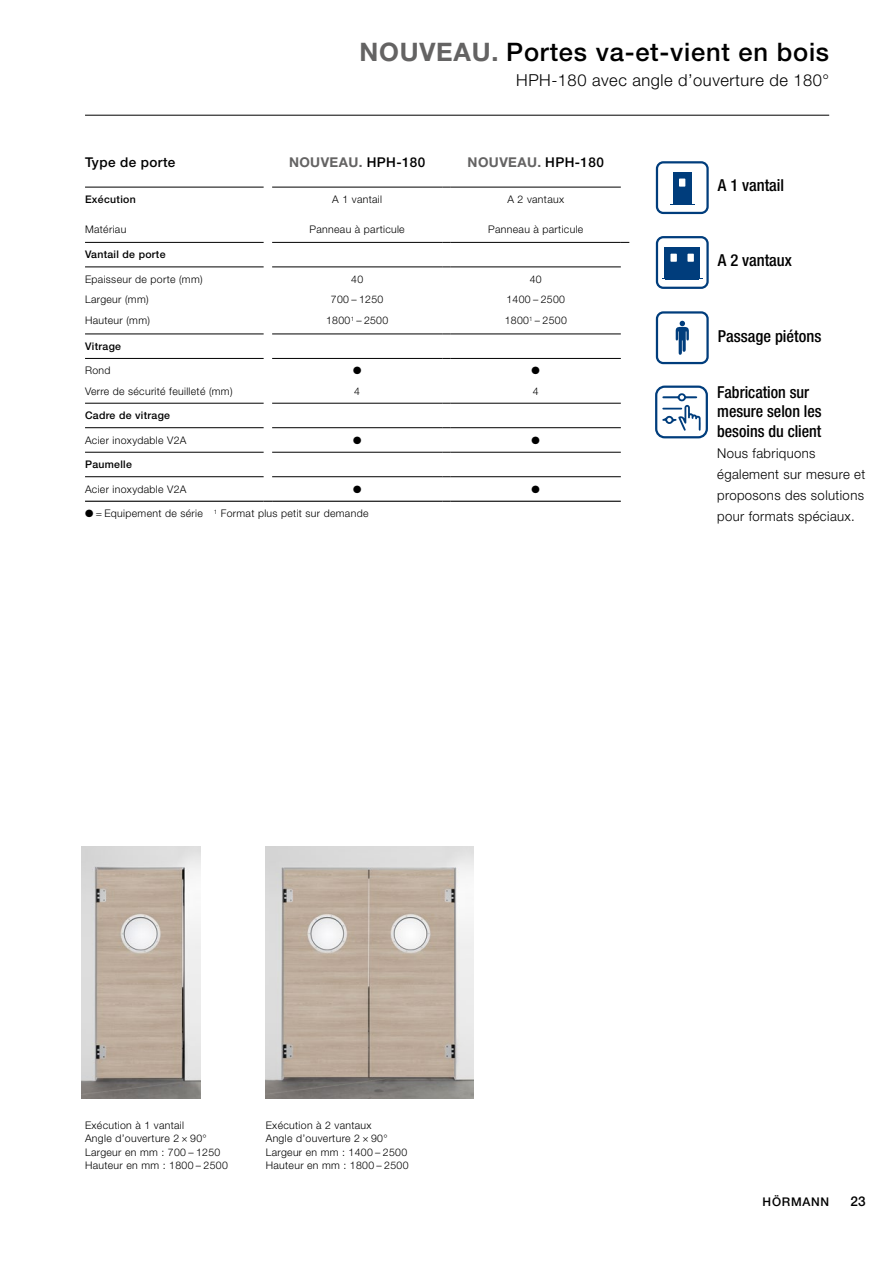
<style>
.page{position:relative;width:893px;height:1263px;background:#fff}
.page>*{position:absolute;margin:0;border:0;box-sizing:border-box;transform-origin:0 0}
.t1{font:500 25.5px "Hoermann Helvetica Neue";letter-spacing:.03em;color:#000}
.t2{font:500 condensed 16.5px/19.5px "Hoermann Helvetica Neue";color:#000}
.t3{font:300 16.5px "Hoermann Helvetica Neue";letter-spacing:.03em;color:#000}
.t4{font:300 13.5px/21px "Hoermann Helvetica Neue";letter-spacing:.03em;color:#000}
.t5{font:700 13.5px "Hoermann Helvetica Neue";letter-spacing:.03em;color:#646363}
.t6{font:500 13.5px "Hoermann Helvetica Neue";letter-spacing:.03em;color:#000}
.t7{font:500 12px "Hoermann Helvetica Neue";letter-spacing:.06em;color:#000}
.t8{font:300 10.5px/13.5px "Hoermann Helvetica Neue";letter-spacing:.03em;color:#000}
.t9{font:500 10.5px "Hoermann Helvetica Neue";letter-spacing:.03em;color:#000}
.s1{font-weight:700;color:#646363}
.s2{font-weight:500;color:#000}
</style>
<div class="page">
<div style="left:656px;top:161px;width:53px;height:53px;border:2px solid #003d7c;border-radius:6px"></div>
<div style="left:674px;top:173px;width:16px;height:31px;background:#003d7c"></div>
<hr style="left:673px;top:173px;width:1px;height:31px;background:#003d7c">
<svg style="left:673px;top:172px;width:19px;height:1px"></svg>
<hr style="left:691px;top:173px;width:1px;height:31px;background:#003d7c">
<div style="left:679px;top:179px;width:6px;height:8px;background:#fff"></div>
<div style="left:656px;top:236px;width:53px;height:53px;border:2px solid #003d7c;border-radius:6px"></div>
<div style="left:682px;top:248px;width:17px;height:31px;background:#003d7c"></div>
<div style="left:666px;top:248px;width:16px;height:31px;background:#003d7c"></div>
<hr style="left:664px;top:248px;width:1px;height:31px;background:#003d7c">
<hr style="left:664px;top:247px;width:36px;height:1px;background:#003d7c">
<hr style="left:699px;top:248px;width:1px;height:31px;background:#003d7c">
<div style="left:687px;top:254px;width:7px;height:8px;background:#fff"></div>
<div style="left:670px;top:254px;width:7px;height:8px;background:#fff"></div>
<div style="left:656px;top:311px;width:53px;height:53px;border:2px solid #003d7c;border-radius:6px"></div>
<svg style="left:676px;top:321px;width:13px;height:34px"></svg>
<hr style="left:85px;top:115px;width:744px;height:1px;background:#000">
<hr style="left:85px;top:187px;width:179px;height:1px;background:#000">
<hr style="left:272px;top:187px;width:170px;height:1px;background:#000">
<hr style="left:451px;top:187px;width:170px;height:1px;background:#000">
<hr style="left:85px;top:242px;width:179px;height:1px;background:#000">
<hr style="left:272px;top:242px;width:170px;height:1px;background:#000">
<hr style="left:451px;top:242px;width:170px;height:1px;background:#000">
<hr style="left:85px;top:267px;width:179px;height:1px;background:#000">
<hr style="left:272px;top:267px;width:170px;height:1px;background:#000">
<hr style="left:451px;top:267px;width:170px;height:1px;background:#000">
<hr style="left:85px;top:334px;width:179px;height:1px;background:#000">
<hr style="left:272px;top:334px;width:170px;height:1px;background:#000">
<hr style="left:451px;top:334px;width:170px;height:1px;background:#000">
<hr style="left:85px;top:403px;width:179px;height:1px;background:#000">
<hr style="left:272px;top:403px;width:170px;height:1px;background:#000">
<hr style="left:451px;top:403px;width:170px;height:1px;background:#000">
<hr style="left:85px;top:452px;width:179px;height:1px;background:#000">
<hr style="left:272px;top:452px;width:170px;height:1px;background:#000">
<hr style="left:451px;top:452px;width:170px;height:1px;background:#000">
<hr style="left:85px;top:501px;width:179px;height:1px;background:#000">
<hr style="left:272px;top:501px;width:170px;height:1px;background:#000">
<hr style="left:451px;top:501px;width:170px;height:1px;background:#000">
<hr style="left:85px;top:358px;width:179px;height:1px;background:#000">
<hr style="left:272px;top:358px;width:170px;height:1px;background:#000">
<hr style="left:451px;top:358px;width:170px;height:1px;background:#000">
<hr style="left:85px;top:427px;width:179px;height:1px;background:#000">
<hr style="left:272px;top:427px;width:170px;height:1px;background:#000">
<hr style="left:451px;top:427px;width:170px;height:1px;background:#000">
<hr style="left:85px;top:476px;width:179px;height:1px;background:#000">
<hr style="left:272px;top:476px;width:170px;height:1px;background:#000">
<hr style="left:451px;top:476px;width:170px;height:1px;background:#000">
<img style="left:266px;top:846px;width:207px;height:252px">
<img style="left:82px;top:846px;width:119px;height:252px">
<div style="left:655px;top:386px;width:53px;height:52px;border:2px solid #003d7c;border-radius:9px"></div>
<svg style="left:662px;top:393px;width:39px;height:38px"></svg>
<h1 class="t1" style="left:360px;top:34px;width:471px"><span class="s1">NOUVEAU.</span> Portes va-et-vient en bois</h1>
<h2 class="t3" style="left:516px;top:69px;width:314px">HPH-180 avec angle d’ouverture de 180°</h2>
<p class="t6" style="left:85px;top:153px;width:92px">Type de porte</p>
<p class="t5" style="left:289px;top:153px;width:138px">NOUVEAU. <span class="s2">HPH-180</span></p>
<p class="t5" style="left:468px;top:153px;width:138px">NOUVEAU. <span class="s2">HPH-180</span></p>
<p class="t9" style="left:85px;top:192px;width:52px">Exécution</p>
<p class="t8" style="left:332px;top:192px;width:51px">A 1 vantail</p>
<p class="t8" style="left:507px;top:192px;width:58px">A 2 vantaux</p>
<p class="t8" style="left:85px;top:222px;width:43px">Matériau</p>
<p class="t8" style="left:310px;top:222px;width:97px">Panneau à particule</p>
<p class="t8" style="left:488px;top:222px;width:97px">Panneau à particule</p>
<p class="t9" style="left:85px;top:247px;width:82px">Vantail de porte</p>
<p class="t8" style="left:85px;top:272px;width:119px">Epaisseur de porte (mm)</p>
<p class="t8" style="left:351px;top:272px;width:13px">40</p>
<p class="t8" style="left:530px;top:272px;width:13px">40</p>
<p class="t8" style="left:85px;top:292px;width:65px">Largeur (mm)</p>
<p class="t8" style="left:331px;top:292px;width:54px">700 – 1250</p>
<p class="t8" style="left:506px;top:292px;width:60px">1400 – 2500</p>
<p class="t8" style="left:85px;top:313px;width:66px">Hauteur (mm)</p>
<p class="t8" style="left:326px;top:313px;width:64px">1800<sup>1</sup> – 2500</p>
<p class="t8" style="left:505px;top:313px;width:64px">1800<sup>1</sup> – 2500</p>
<p class="t9" style="left:85px;top:339px;width:38px">Vitrage</p>
<p class="t8" style="left:85px;top:363px;width:27px">Rond</p>
<p class="t8" style="left:353px;top:363px;width:10px">●</p>
<p class="t8" style="left:532px;top:363px;width:10px">●</p>
<p class="t8" style="left:85px;top:383px;width:149px">Verre de sécurité feuilleté (mm)</p>
<p class="t8" style="left:354px;top:383px;width:7px">4</p>
<p class="t8" style="left:533px;top:383px;width:7px">4</p>
<p class="t9" style="left:85px;top:408px;width:87px">Cadre de vitrage</p>
<p class="t8" style="left:85px;top:432px;width:103px">Acier inoxydable V2A</p>
<p class="t8" style="left:353px;top:432px;width:10px">●</p>
<p class="t8" style="left:532px;top:432px;width:10px">●</p>
<p class="t9" style="left:85px;top:457px;width:48px">Paumelle</p>
<p class="t8" style="left:85px;top:481px;width:103px">Acier inoxydable V2A</p>
<p class="t8" style="left:353px;top:481px;width:10px">●</p>
<p class="t8" style="left:532px;top:481px;width:10px">●</p>
<p class="t8" style="left:85px;top:506px;width:285px">● = Equipement de série <sup>1</sup> Format plus petit sur demande</p>
<h2 class="t2" style="left:718px;top:175px;width:68px">A 1 vantail</h2>
<h2 class="t2" style="left:718px;top:250px;width:76px">A 2 vantaux</h2>
<h2 class="t2" style="left:718px;top:325px;width:105px">Passage piétons</h2>
<h2 class="t2" style="left:717px;top:381px;width:106px">Fabrication sur mesure selon les besoins du client</h2>
<p class="t4" style="left:717px;top:441px;width:150px">Nous fabriquons également sur mesure et proposons des solutions pour formats spéciaux.</p>
<p class="t8" style="left:85px;top:1118px;width:144px">Exécution à 1 vantail<br>Angle d’ouverture 2 × 90°<br>Largeur en mm : 700 – 1250<br>Hauteur en mm : 1800 – 2500</p>
<p class="t8" style="left:266px;top:1118px;width:144px">Exécution à 2 vantaux<br>Angle d’ouverture 2 × 90°<br>Largeur en mm : 1400 – 2500<br>Hauteur en mm : 1800 – 2500</p>
<p class="t7" style="left:763px;top:1193px;width:68px">HÖRMANN</p>
<p class="t6" style="left:850px;top:1192px;width:17px">23</p>
</div>
